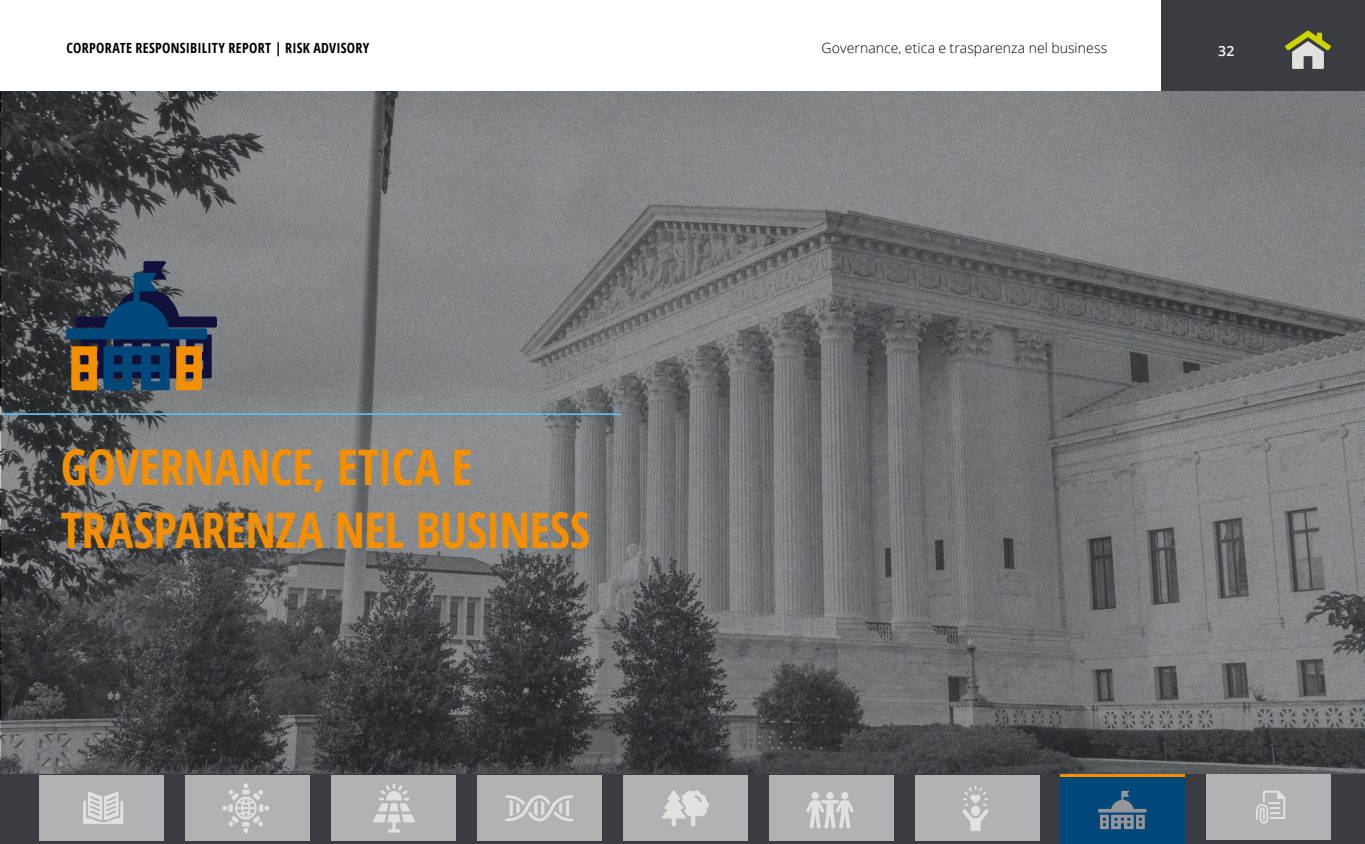
<style>
.page{position:relative;width:1365px;height:844px;background:#fff}
.page>*{position:absolute;margin:0;border:0;box-sizing:border-box;transform-origin:0 0}
.t1{font:700 condensed 49px/63px "Open Sans";letter-spacing:-.01em;color:#f38f00}
.t2{font:700 condensed 14px "Open Sans";letter-spacing:.02em;color:#000}
.t3{font:300 14px "Open Sans";letter-spacing:.005em;color:#000}
.t4{font:600 14px "Open Sans";color:#fff}
</style>
<div class="page">
<div style="left:0;top:764px;width:1364px;height:79px;background:#3a3c42"></div>
<div style="left:914px;top:775px;width:124px;height:65px;background:#b0b2b4"></div>
<svg style="left:962px;top:785px;width:26px;height:45px"></svg>
<div style="left:970px;top:805px;width:10px;height:10px;background:#e1e1e0;border-radius:50%"></div>
<div style="left:769px;top:775px;width:124px;height:65px;background:#b0b2b4"></div>
<div style="left:826px;top:791px;width:7px;height:8px;background:#e1e1e0;border-radius:50%"></div>
<div style="left:841px;top:791px;width:7px;height:8px;background:#e1e1e0;border-radius:50%"></div>
<svg style="left:806px;top:800px;width:47px;height:28px"></svg>
<div style="left:811px;top:791px;width:7px;height:8px;background:#e1e1e0;border-radius:50%"></div>
<div style="left:1206px;top:774px;width:124px;height:65px;background:#b0b2b4"></div>
<svg style="left:1256px;top:790px;width:28px;height:33px"></svg>
<div style="left:185px;top:775px;width:124px;height:65px;background:#b0b2b4"></div>
<svg style="left:222px;top:783px;width:47px;height:49px"></svg>
<div style="left:331px;top:775px;width:124px;height:65px;background:#b0b2b4"></div>
<svg style="left:373px;top:783px;width:42px;height:49px"></svg>
<div style="left:477px;top:775px;width:124px;height:65px;background:#b0b2b4"></div>
<svg style="left:505px;top:795px;width:68px;height:26px"></svg>
<div style="left:623px;top:775px;width:124px;height:65px;background:#b0b2b4"></div>
<svg style="left:662px;top:790px;width:46px;height:36px"></svg>
<div style="left:39px;top:775px;width:124px;height:65px;background:#b0b2b4"></div>
<svg style="left:83px;top:792px;width:40px;height:31px"></svg>
<div style="left:1161px;top:0;width:203px;height:94px;background:#3a3c42"></div>
<svg style="left:1285px;top:30px;width:45px;height:39px"></svg>
<div style="left:1060px;top:770px;width:124px;height:71px;background:linear-gradient(to right,#f38f00,#f38f00)"></div>
<div style="left:1060px;top:777px;width:124px;height:66px;background:#00487a"></div>
<svg style="left:1098px;top:790px;width:48px;height:38px"></svg>
<img style="left:0;top:92px;width:1364px;height:681px">
<hr style="left:1px;top:413px;width:620px;height:2px;background:#61baea">
<svg style="left:66px;top:261px;width:151px;height:129px;background:#434f59"></svg>
<p class="t2" style="left:67px;top:38px;width:304px">CORPORATE RESPONSIBILITY REPORT | RISK ADVISORY</p>
<p class="t3" style="left:821px;top:38px;width:287px">Governance, etica e trasparenza nel business</p>
<p class="t4" style="left:1218px;top:41px;width:18px">32</p>
<h1 class="t1" style="left:61px;top:434px;width:530px">GOVERNANCE, ETICA E<br>TRASPARENZA NEL BUSINESS</h1>
</div>
